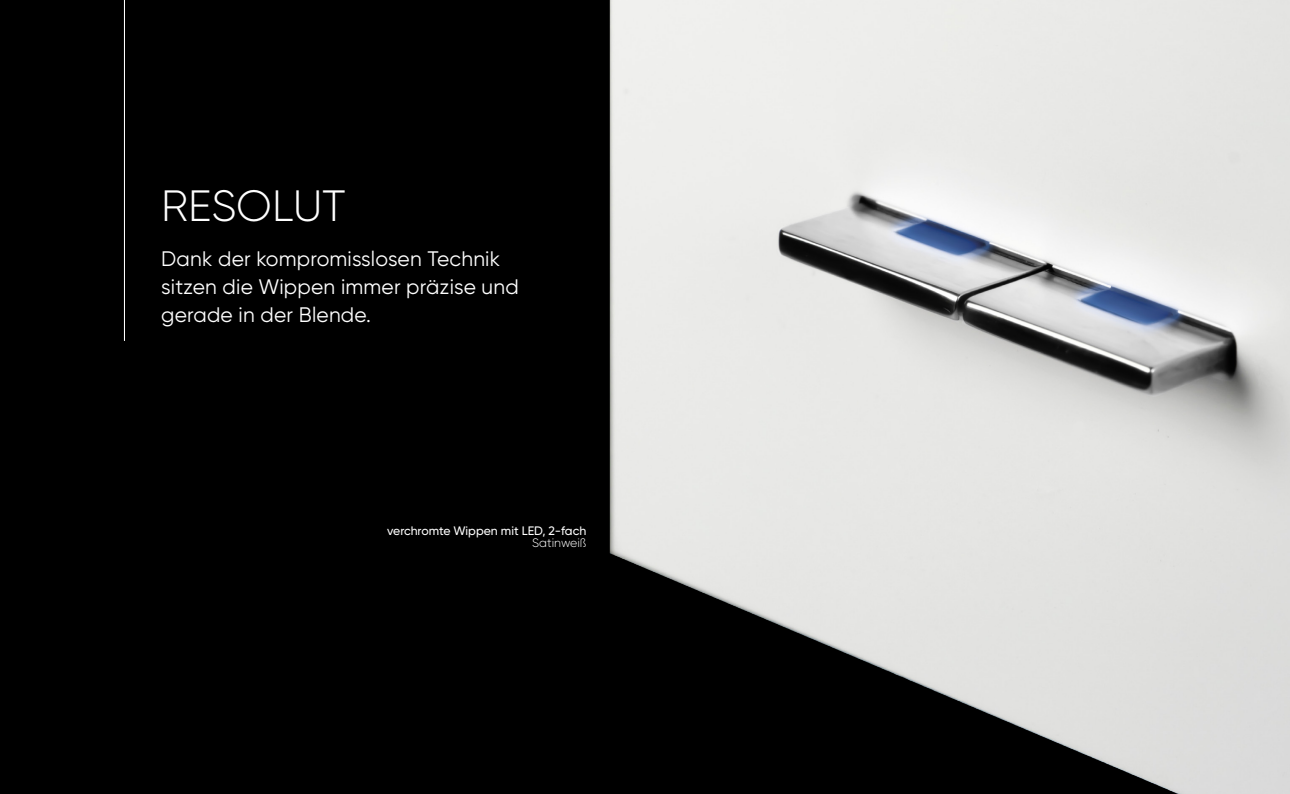
<style>
.page{position:relative;width:1290px;height:794px;background:#000}
.page>*{position:absolute;margin:0;border:0;box-sizing:border-box;transform-origin:0 0}
.t1{font:300 43.75px "Gilroy";color:#fff}
.t2{font:21px/28px "Gilroy";letter-spacing:.01em;color:#fff}
.t3{font:500 12.25px "Gilroy";color:#fff}
.t4{font:300 12.25px "Gilroy";color:#fff}
</style>
<div class="page">
<img style="left:609px;top:0;width:681px;height:794px">
<hr style="left:124px;top:0;width:1px;height:341px;background:#fff">
<h1 class="t1" style="left:161px;top:179px;width:186px">RESOLUT</h1>
<p class="t2" style="left:161px;top:245px;width:359px">Dank der kompromisslosen Technik sitzen die Wippen immer präzise und gerade in der Blende.</p>
<p class="t3" style="left:387px;top:523px;width:201px">verchromte Wippen mit LED, 2-fach</p>
<p class="t4" style="left:532px;top:535px;width:56px">Satinweiß</p>
</div>
